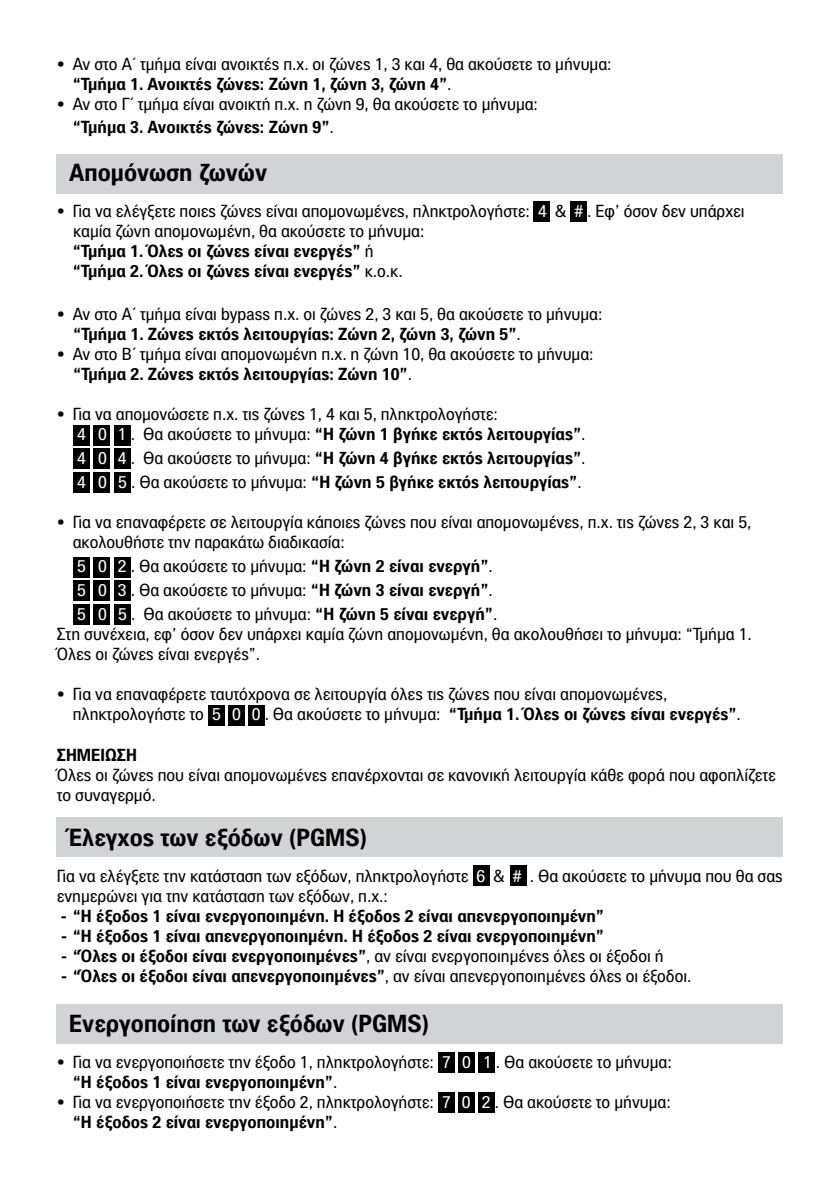
<style>
.page{position:relative;width:840px;height:1191px;background:#fff}
.page>*{position:absolute;margin:0;border:0;box-sizing:border-box;transform-origin:0 0}
.t1{font:700 24px "PF Paperback";color:#000}
.t2{font:17px/20px "PF Paperback";color:#000}
.t3{font:700 17px/24px "PF Paperback";color:#000}
.s1{font-weight:700}
.s2{color:#fff}
.s3{font-weight:400;color:#fff}
.s4{font-weight:400}
</style>
<div class="page">
<div style="left:473px;top:865px;width:16px;height:21px;background:#000"></div>
<div style="left:510px;top:865px;width:16px;height:21px;background:#000"></div>
<div style="left:74px;top:425px;width:16px;height:21px;background:#000"></div>
<div style="left:74px;top:557px;width:16px;height:21px;background:#000"></div>
<div style="left:438px;top:1052px;width:16px;height:21px;background:#000"></div>
<div style="left:438px;top:1092px;width:16px;height:21px;background:#000"></div>
<div style="left:208px;top:705px;width:16px;height:21px;background:#000"></div>
<div style="left:74px;top:448px;width:16px;height:21px;background:#000"></div>
<div style="left:74px;top:580px;width:16px;height:21px;background:#000"></div>
<div style="left:74px;top:472px;width:16px;height:21px;background:#000"></div>
<div style="left:74px;top:604px;width:16px;height:21px;background:#000"></div>
<div style="left:94px;top:425px;width:16px;height:21px;background:#000"></div>
<div style="left:94px;top:557px;width:16px;height:21px;background:#000"></div>
<div style="left:458px;top:1052px;width:16px;height:21px;background:#000"></div>
<div style="left:458px;top:1092px;width:16px;height:21px;background:#000"></div>
<div style="left:228px;top:705px;width:16px;height:21px;background:#000"></div>
<div style="left:94px;top:448px;width:16px;height:21px;background:#000"></div>
<div style="left:94px;top:580px;width:16px;height:21px;background:#000"></div>
<div style="left:94px;top:472px;width:16px;height:21px;background:#000"></div>
<div style="left:94px;top:604px;width:16px;height:21px;background:#000"></div>
<div style="left:114px;top:425px;width:16px;height:21px;background:#000"></div>
<div style="left:114px;top:557px;width:16px;height:21px;background:#000"></div>
<div style="left:478px;top:1052px;width:16px;height:21px;background:#000"></div>
<div style="left:478px;top:1092px;width:16px;height:21px;background:#000"></div>
<div style="left:249px;top:705px;width:16px;height:21px;background:#000"></div>
<div style="left:114px;top:448px;width:16px;height:21px;background:#000"></div>
<div style="left:114px;top:580px;width:16px;height:21px;background:#000"></div>
<div style="left:114px;top:472px;width:16px;height:21px;background:#000"></div>
<div style="left:114px;top:604px;width:16px;height:21px;background:#000"></div>
<div style="left:533px;top:201px;width:16px;height:21px;background:#000"></div>
<div style="left:570px;top:201px;width:16px;height:21px;background:#000"></div>
<div style="left:57px;top:154px;width:725px;height:40px;background:#d1d3d4"></div>
<div style="left:57px;top:816px;width:725px;height:40px;background:#d1d3d4"></div>
<div style="left:57px;top:1003px;width:725px;height:40px;background:#d1d3d4"></div>
<p class="t2" style="left:73px;top:54px;width:540px;text-indent:-16px">• Αν στο Α΄ τμήμα είναι ανοικτές π.χ. οι ζώνες 1, 3 και 4, θα ακούσετε το μήνυμα: <span class="s1">“Τμήμα 1. Ανοικτές ζώνες: Ζώνη 1, ζώνη 3, ζώνη 4”</span>.</p>
<p class="t2" style="left:73px;top:92px;width:466px;line-height:23px;text-indent:-16px">• Αν στο Γ΄ τμήμα είναι ανοικτή π.χ. η ζώνη 9, θα ακούσετε το μήνυμα: <span class="s1">“Τμήμα 3. Ανοικτές ζώνες: Ζώνη 9”</span>.</p>
<h1 class="t1" style="left:69px;top:158px;width:199px">Απομόνωση ζωνών</h1>
<p class="t2" style="left:73px;top:201px;width:673px;text-indent:-16px">• Για να ελέγξετε ποιες ζώνες είναι απομονωμένες, πληκτρολογήστε: <span class="s2">4</span> &amp; <span class="s2">#</span> . Εφ’ όσον δεν υπάρχει καμία ζώνη απομονωμένη, θα ακούσετε το μήνυμα:<br><span class="s1">“Τμήμα 1. Όλες οι ζώνες είναι ενεργές”</span> ή<br><span class="s1">“Τμήμα 2. Όλες οι ζώνες είναι ενεργές”</span> κ.ο.κ.</p>
<p class="t2" style="left:73px;top:304px;width:530px;text-indent:-16px">• Αν στο Α΄ τμήμα είναι bypass π.χ. οι ζώνες 2, 3 και 5, θα ακούσετε το μήνυμα: <span class="s1">“Τμήμα 1. Ζώνες εκτός λειτουργίας: Ζώνη 2, ζώνη 3, ζώνη 5”</span>.</p>
<p class="t2" style="left:73px;top:344px;width:521px;text-indent:-16px">• Αν στο Β΄ τμήμα είναι απομονωμένη π.χ. η ζώνη 10, θα ακούσετε το μήνυμα: <span class="s1">“Τμήμα 2. Ζώνες εκτός λειτουργίας: Ζώνη 10”</span>.</p>
<p class="t2" style="left:77px;top:404px;width:509px;text-indent:-20px">• Για να απομονώσετε π.χ. τις ζώνες 1, 4 και 5, πληκτρολογήστε:<br><span class="s2">4 0 1</span> . Θα ακούσετε το μήνυμα: <span class="s1">“Η ζώνη 1 βγήκε εκτός λειτουργίας”</span>.</p>
<p class="t3" style="left:77px;top:446px;width:509px"><span class="s3">4 0 4</span> <span class="s4">. Θα ακούσετε το μήνυμα:</span> “Η ζώνη 4 βγήκε εκτός λειτουργίας”<span class="s4">.<br></span><span class="s3">4 0 5</span> <span class="s4">. Θα ακούσετε το μήνυμα:</span> “Η ζώνη 5 βγήκε εκτός λειτουργίας”<span class="s4">.</span></p>
<p class="t2" style="left:73px;top:512px;width:680px;text-indent:-16px">• Για να επαναφέρετε σε λειτουργία κάποιες ζώνες που είναι απομονωμένες, π.χ. τις ζώνες 2, 3 και 5, ακολουθήστε την παρακάτω διαδικασία:</p>
<p class="t2" style="left:77px;top:554px;width:421px;line-height:24px"><span class="s2">5 0 2</span> . Θα ακούσετε το μήνυμα: <span class="s1">“Η ζώνη 2 είναι ενεργή”</span>.<br><span class="s2">5 0 3</span> . Θα ακούσετε το μήνυμα: <span class="s1">“Η ζώνη 3 είναι ενεργή”</span>.<br><span class="s2">5 0 5</span> . Θα ακούσετε το μήνυμα: <span class="s1">“Η ζώνη 5 είναι ενεργή”</span>.</p>
<p class="t2" style="left:57px;top:624px;width:696px">Στη συνέχεια, εφ’ όσον δεν υπάρχει καμία ζώνη απομονωμένη, θα ακολουθήσει το μήνυμα: “Τμήμα 1.<br>Όλες οι ζώνες είναι ενεργές”.</p>
<p class="t2" style="left:73px;top:684px;width:669px;text-indent:-16px">• Για να επαναφέρετε ταυτόχρονα σε λειτουργία όλες τις ζώνες που είναι απομονωμένες, πληκτρολογήστε το <span class="s2">5 0 0</span> . Θα ακούσετε το μήνυμα: <span class="s1">“Τμήμα 1. Όλες οι ζώνες είναι ενεργές”</span>.</p>
<p class="t3" style="left:57px;top:742px;width:82px">ΣΗΜΕΙΩΣΗ</p>
<p class="t2" style="left:57px;top:764px;width:720px">Όλες οι ζώνες που είναι απομονωμένες επανέρχονται σε κανονική λειτουργία κάθε φορά που αφοπλίζετε το συναγερμό.</p>
<h1 class="t1" style="left:69px;top:822px;width:299px">Έλεγχος των εξόδων (PGMS)</h1>
<p class="t2" style="left:57px;top:865px;width:727px">Για να ελέγξετε την κατάσταση των εξόδων, πληκτρολογήστε <span class="s2">6</span> &amp; <span class="s2">#</span> . Θα ακούσετε το μήνυμα που θα σας ενημερώνει για την κατάσταση των εξόδων, π.χ.:</p>
<p class="t3" style="left:61px;top:903px;width:544px">- “Η έξοδος 1 είναι ενεργοποιημένη. Η έξοδος 2 είναι απενεργοποιημένη”</p>
<p class="t3" style="left:61px;top:923px;width:544px">- “Η έξοδος 1 είναι απενεργοποιημένη. Η έξοδος 2 είναι ενεργοποιημένη”</p>
<p class="t2" style="left:61px;top:945px;width:603px"><span class="s1">- “Όλες οι έξοδοι είναι ενεργοποιημένες”</span>, αν είναι ενεργοποιημένες όλες οι έξοδοι ή</p>
<p class="t2" style="left:61px;top:965px;width:631px"><span class="s1">- “Όλες οι έξοδοι είναι απενεργοποιημένες”</span>, αν είναι απενεργοποιημένες όλες οι έξοδοι.</p>
<h1 class="t1" style="left:69px;top:1009px;width:361px">Ενεργοποίηση των εξόδων (PGMS)</h1>
<p class="t2" style="left:73px;top:1052px;width:600px;text-indent:-16px">• Για να ενεργοποιήσετε την έξοδο 1, πληκτρολογήστε: <span class="s2">7 0 1</span> . Θα ακούσετε το μήνυμα: <span class="s1">“Η έξοδος 1 είναι ενεργοποιημένη”</span>.</p>
<p class="t2" style="left:73px;top:1092px;width:599px;text-indent:-16px">• Για να ενεργοποιήσετε την έξοδο 2, πληκτρολογήστε: <span class="s2">7 0 2</span> . Θα ακούσετε το μήνυμα: <span class="s1">“Η έξοδος 2 είναι ενεργοποιημένη”</span>.</p>
</div>
